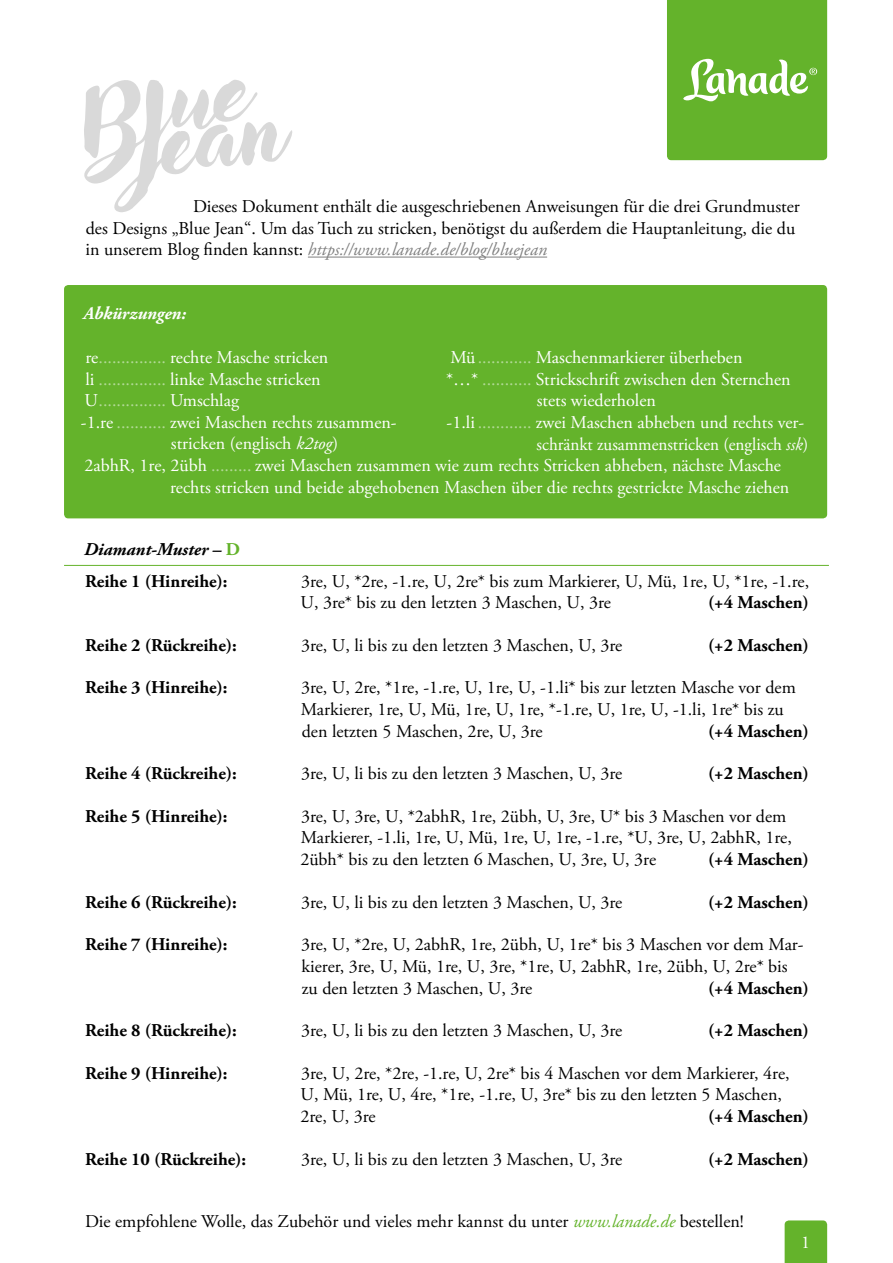
<style>
.page{position:relative;width:893px;height:1263px;background:#fff}
.page>*{position:absolute;margin:0;border:0;box-sizing:border-box;transform-origin:0 0}
.t1{font:18px/21.6px "Adobe Garamond Pro";color:#000}
.t2{font:18px/21.6px "Adobe Garamond Pro";color:#fff}
.t3{font:700 18px/32.1px "Adobe Garamond Pro";color:#000}
.t4{font:18px "Adobe Garamond Pro";color:#fff;scale:.95 1}
.t5{font:18px "Adobe Garamond Pro";color:#b1d995}
.t6{font:italic 700 18px "Adobe Garamond Pro";color:#fff}
.s1{font-style:italic;color:#808080}
.s2{color:#b1d995}
.s3{color:#fff}
.s4{font-style:italic}
.s5{color:#64b32b}
.s6{font-style:italic;color:#64b32b}
</style>
<div class="page">
<div style="left:64px;top:285px;width:763px;height:233px;background:#64b32b;border-radius:4px"></div>
<svg style="left:84px;top:80px;width:208px;height:132px"></svg>
<svg style="left:667px;top:0;width:160px;height:160px;background:#6eb839"></svg>
<div style="left:785px;top:1220px;width:42px;height:43px;background:#64b32b"></div>
<hr style="left:308px;top:257px;width:239px;height:1px;background:#808080">
<hr style="left:64px;top:565px;width:765px;height:1px;background:#64b32b">
<p class="t1" style="left:85px;top:196px;width:716px;text-indent:108px">Dieses Dokument enthält die ausgeschriebenen Anweisungen für die drei Grundmuster des Designs „Blue Jean“. Um das Tuch zu stricken, benötigst du außerdem die Hauptanleitung, die du in unserem Blog finden kannst: <span class="s1">https://www.lanade.de/blog/bluejean</span></p>
<p class="t6" style="left:84px;top:303px;width:104px">Abkürzungen:</p>
<p class="t2" style="left:85px;top:347px;width:244px">re<span class="s2">...............</span> rechte Masche stricken</p>
<p class="t2" style="left:450px;top:347px;width:294px">Mü <span class="s2">............</span> Maschenmarkierer überheben</p>
<p class="t2" style="left:85px;top:369px;width:237px">li <span class="s2">...............</span> linke Masche stricken</p>
<p class="t2" style="left:446px;top:369px;width:346px">*…* <span class="s2">...........</span> Strickschrift zwischen den Sternchen</p>
<p class="t5" style="left:85px;top:390px;width:156px"><span class="s3">U</span>............... <span class="s3">Umschlag</span></p>
<p class="t2" style="left:537px;top:390px;width:121px">stets wiederholen</p>
<p class="t2" style="left:171px;top:412px;width:227px;text-indent:-90px">-1.re <span class="s2">...........</span> zwei Maschen rechts zusammen&shy;stricken (englisch <span class="s4">k2tog</span>)</p>
<p class="t2" style="left:447px;top:412px;width:359px">-1.li <span class="s2">............</span> zwei Maschen abheben und rechts ver-</p>
<p class="t4" style="left:537px;top:433px;width:288px">schränkt zusammenstricken (englisch <span class="s4">ssk</span>)</p>
<p class="t2" style="left:84px;top:455px;width:698px">2abhR, 1re, 2übh <span class="s2">.........</span> zwei Maschen zusammen wie zum rechts Stricken abheben, nächste Masche</p>
<p class="t2" style="left:170px;top:477px;width:621px">rechts stricken und beide abgehobenen Maschen über die rechts gestrickte Masche ziehen</p>
<p class="t3" style="left:84px;top:533px;width:158px"><span class="s4">Diamant-Muster –</span> <span class="s5">D<br></span>Reihe 1 (Hinreihe):</p>
<p class="t1" style="left:301px;top:571px;width:510px">3re, U, *2re, -1.re, U, 2re* bis zum Markierer, U, Mü, 1re, U, *1re, -1.re,<br>U, 3re* bis zu den letzten 3 Maschen, U, 3re</p>
<p class="t3" style="left:708px;top:587px;width:102px">(+4 Maschen)</p>
<p class="t3" style="left:85px;top:629px;width:153px">Reihe 2 (Rückreihe):</p>
<p class="t1" style="left:301px;top:635px;width:323px">3re, U, li bis zu den letzten 3 Maschen, U, 3re</p>
<p class="t3" style="left:708px;top:629px;width:102px">(+2 Maschen)</p>
<p class="t3" style="left:85px;top:672px;width:144px">Reihe 3 (Hinreihe):</p>
<p class="t1" style="left:301px;top:677px;width:497px">3re, U, 2re, *1re, -1.re, U, 1re, U, -1.li* bis zur letzten Masche vor dem<br>Markierer, 1re, U, Mü, 1re, U, 1re, *-1.re, U, 1re, U, -1.li, 1re* bis zu den letzten 5 Maschen, 2re, U, 3re</p>
<p class="t3" style="left:708px;top:715px;width:102px">(+4 Maschen)</p>
<p class="t3" style="left:85px;top:758px;width:153px">Reihe 4 (Rückreihe):</p>
<p class="t1" style="left:301px;top:763px;width:323px">3re, U, li bis zu den letzten 3 Maschen, U, 3re</p>
<p class="t3" style="left:708px;top:758px;width:102px">(+2 Maschen)</p>
<p class="t3" style="left:85px;top:800px;width:144px">Reihe 5 (Hinreihe):</p>
<p class="t1" style="left:300px;top:806px;width:493px">3re, U, 3re, U, *2abhR, 1re, 2übh, U, 3re, U* bis 3 Maschen vor dem<br>Markierer, -1.li, 1re, U, Mü, 1re, U, 1re, -1.re, *U, 3re, U, 2abhR, 1re,<br>2übh* bis zu den letzten 6 Maschen, U, 3re, U, 3re</p>
<p class="t3" style="left:708px;top:844px;width:102px">(+4 Maschen)</p>
<p class="t3" style="left:85px;top:886px;width:153px">Reihe 6 (Rückreihe):</p>
<p class="t1" style="left:301px;top:892px;width:323px">3re, U, li bis zu den letzten 3 Maschen, U, 3re</p>
<p class="t3" style="left:708px;top:886px;width:102px">(+2 Maschen)</p>
<p class="t3" style="left:85px;top:929px;width:144px">Reihe 7 (Hinreihe):</p>
<p class="t1" style="left:301px;top:934px;width:504px">3re, U, *2re, U, 2abhR, 1re, 2übh, U, 1re* bis 3 Maschen vor dem Mar&shy;kierer, 3re, U, Mü, 1re, U, 3re, *1re, U, 2abhR, 1re, 2übh, U, 2re* bis zu den letzten 3 Maschen, U, 3re</p>
<p class="t3" style="left:708px;top:972px;width:102px">(+4 Maschen)</p>
<p class="t3" style="left:85px;top:1015px;width:153px">Reihe 8 (Rückreihe):</p>
<p class="t1" style="left:301px;top:1020px;width:323px">3re, U, li bis zu den letzten 3 Maschen, U, 3re</p>
<p class="t3" style="left:708px;top:1015px;width:102px">(+2 Maschen)</p>
<p class="t3" style="left:85px;top:1057px;width:144px">Reihe 9 (Hinreihe):</p>
<p class="t1" style="left:300px;top:1063px;width:491px">3re, U, 2re, *2re, -1.re, U, 2re* bis 4 Maschen vor dem Markierer, 4re,<br>U, Mü, 1re, U, 4re, *1re, -1.re, U, 3re* bis zu den letzten 5 Maschen,<br>2re, U, 3re</p>
<p class="t3" style="left:708px;top:1100px;width:102px">(+4 Maschen)</p>
<p class="t3" style="left:85px;top:1143px;width:163px">Reihe 10 (Rückreihe):</p>
<p class="t1" style="left:301px;top:1149px;width:323px">3re, U, li bis zu den letzten 3 Maschen, U, 3re</p>
<p class="t3" style="left:708px;top:1143px;width:102px">(+2 Maschen)</p>
<p class="t1" style="left:85px;top:1211px;width:660px">Die empfohlene Wolle, das Zubehör und vieles mehr kannst du unter <span class="s6">www.lanade.de</span> bestellen!</p>
<p class="t2" style="left:801px;top:1232px;width:10px">1</p>
</div>
